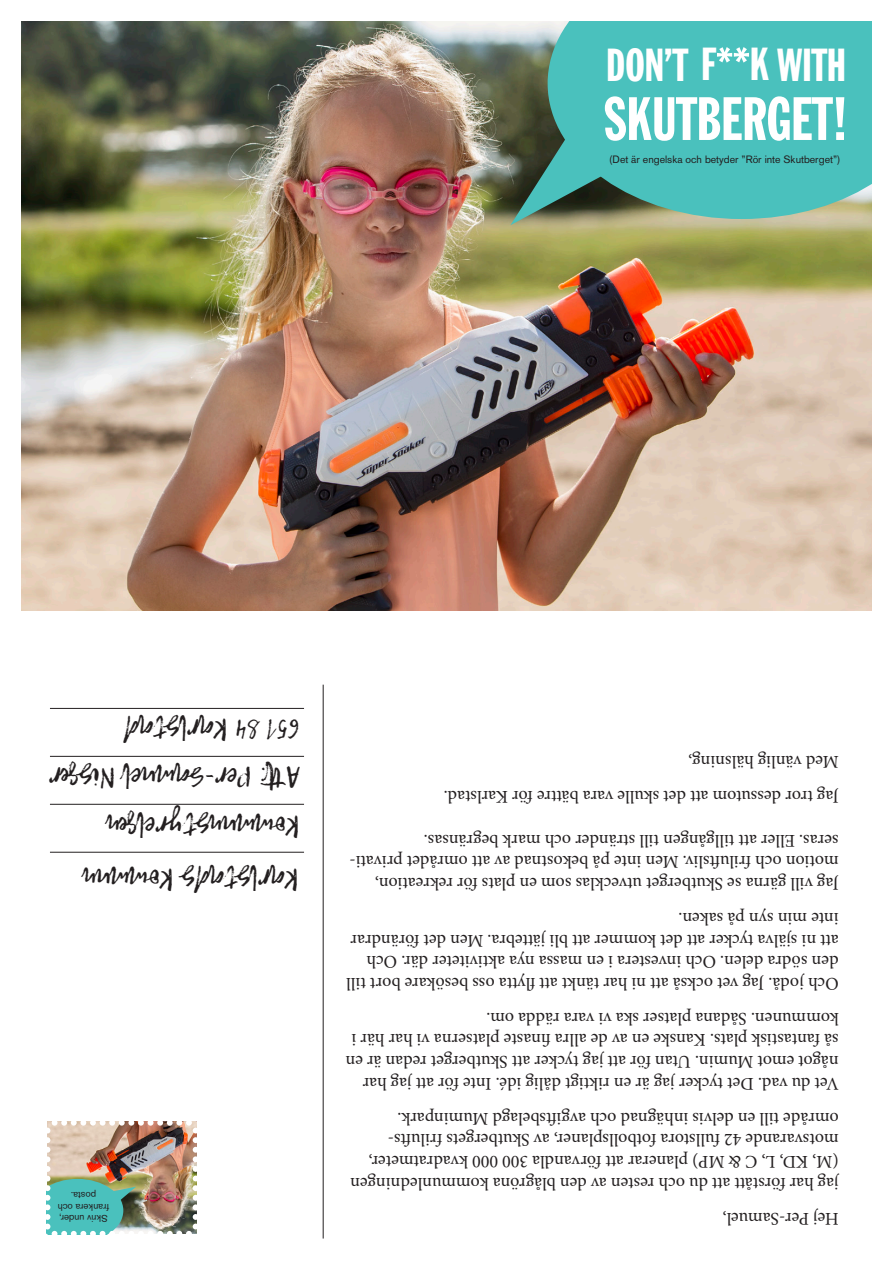
<style>
.page{position:relative;width:893px;height:1263px;background:#fff}
.page>*{position:absolute;margin:0;border:0;box-sizing:border-box;transform-origin:0 0}
.t1{font:60px "Franklin Gothic Extra Cond";color:#fff}
.t2{font:45.45px "Franklin Gothic Extra Cond";color:#fff}
.t3{font:27px "Lemon Tuesday";color:#231f20}
.t4{font:18px/21.6px "Minion Pro";color:#231f20}
.t5{font:10.5px "Akzidenz Grotesk";color:#231f20}
.t6{font:9.75px "Akzidenz Grotesk";color:#231f20}
.s1{font-size:91.05px}
</style>
<div class="page">
<img style="left:21px;top:21px;width:851px;height:589px">
<div style="left:548px;top:21px;width:324px;height:198px;background:#4ac1bd"></div>
<svg style="left:510px;top:103px;width:107px;height:122px"></svg>
<hr style="left:50px;top:804px;width:254px;height:1px;background:#231f20">
<hr style="left:50px;top:852px;width:254px;height:1px;background:#231f20">
<hr style="left:50px;top:756px;width:254px;height:1px;background:#231f20">
<hr style="left:50px;top:708px;width:254px;height:1px;background:#231f20">
<img style="left:46px;top:1121px;width:151px;height:114px">
<hr style="left:323px;top:685px;width:1px;height:553px;background:#231f20">
<p class="t2" style="left:606px;top:40px;width:242px">DON’T F<span class="s1">**</span>K WITH</p>
<p class="t1" style="left:604px;top:87px;width:245px">SKUTBERGET!</p>
<p class="t5" style="left:609px;top:153px;width:233px">(Det är engelska och betyder ”Rör inte Skutberget”)</p>
<p class="t3" style="left:300px;top:745px;width:177px;rotate:-180deg">651 84 Karlstad</p>
<p class="t3" style="left:300px;top:793px;width:252px;rotate:-180deg">Att: Per-Samuel Nisser</p>
<p class="t3" style="left:300px;top:842px;width:194px;rotate:-180deg">Kommunstyrelsen</p>
<p class="t3" style="left:299px;top:895px;width:217px;rotate:-180deg">Karlstads Kommun</p>
<p class="t6" style="left:96px;top:1201px;width:27px;rotate:-180deg">posta.</p>
<p class="t6" style="left:109px;top:1213px;width:53px;rotate:-180deg">frankera och</p>
<p class="t6" style="left:108px;top:1224px;width:50px;rotate:-180deg">Skriv under,</p>
<p class="t4" style="left:839px;top:773px;width:152px;rotate:-180deg">Med vänlig hälsning,</p>
<p class="t4" style="left:839px;top:808px;width:396px;rotate:-180deg">Jag tror dessutom att det skulle vara bättre för Karlstad.</p>
<p class="t4" style="left:839px;top:894px;width:491px;rotate:-180deg">Jag vill gärna se Skutberget utvecklas som en plats för rekreation, motion och friluftsliv. Men inte på bekostnad av att området privati&shy;seras. Eller att tillgången till stränder och mark begränsas.</p>
<p class="t4" style="left:839px;top:994px;width:494px;rotate:-180deg">Och jodå. Jag vet också att ni har tänkt att flytta oss besökare bort till den södra delen. Och investera i en massa nya aktiviteter där. Och att ni själva tycker att det kommer att bli jättebra. Men det förändrar inte min syn på saken.</p>
<p class="t4" style="left:839px;top:1094px;width:495px;rotate:-180deg">Vet du vad. Det tycker jag är en riktigt dålig idé. Inte för att jag har något emot Mumin. Utan för att jag tycker att Skutberget redan är en så fantastisk plats. Kanske en av de allra finaste platserna vi har här i kommunen. Sådana platser ska vi vara rädda om.</p>
<p class="t4" style="left:839px;top:1194px;width:490px;rotate:-180deg">jag har förstått att du och resten av den blågröna kommunledningen (M, KD, L, C &amp; MP) planerar att förvandla 300 000 kvadratmeter, motsvarande 42 fullstora fotbollsplaner, av Skutbergets frilufts&shy;område till en delvis inhägnad och avgiftsbelagd Muminpark.</p>
<p class="t4" style="left:839px;top:1229px;width:117px;rotate:-180deg">Hej Per-Samuel,</p>
</div>
